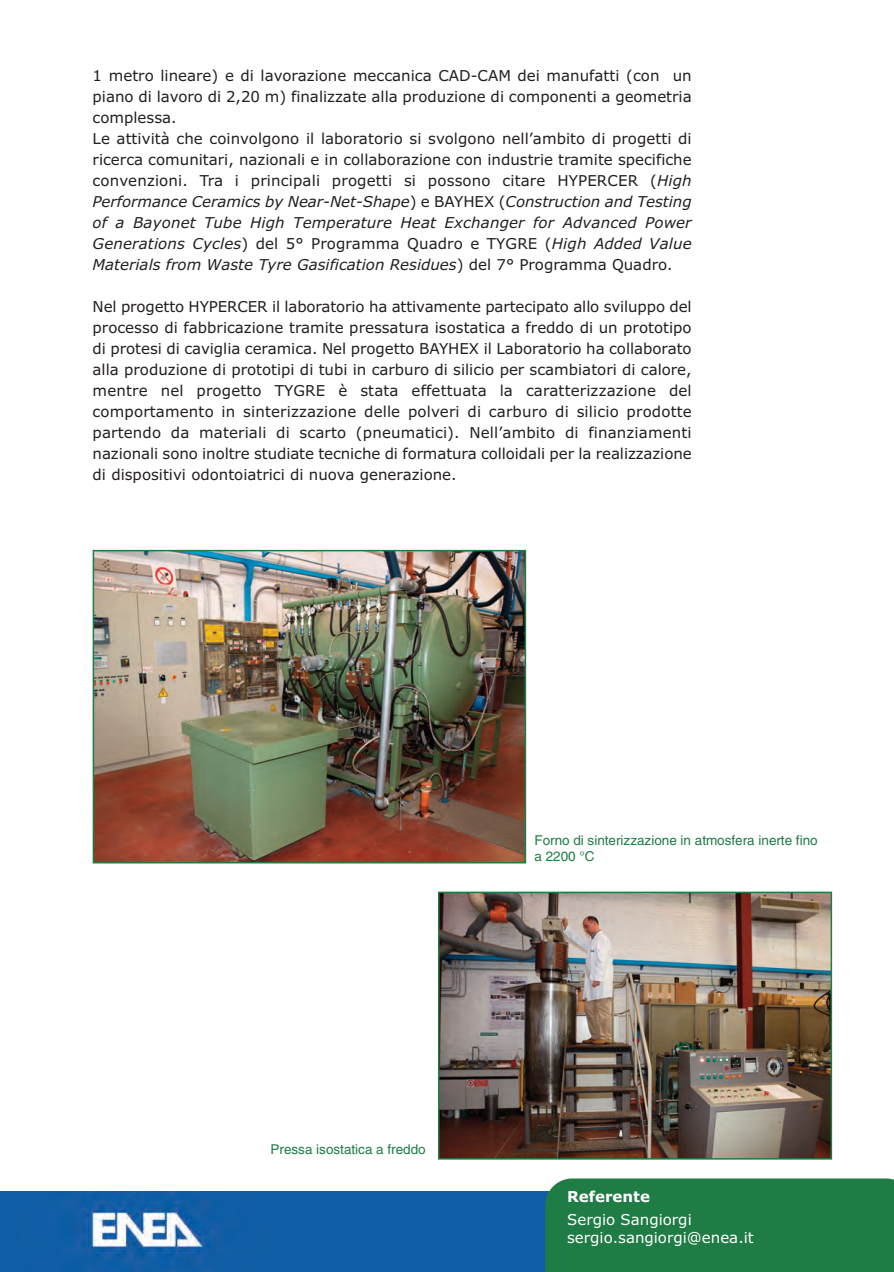
<style>
.page{position:relative;width:894px;height:1272px;background:#fff}
.page>*{position:absolute;margin:0;border:0;box-sizing:border-box;transform-origin:0 0}
.t1{font:15px/21px "Verdana";color:#231f20}
.t2{font:15px/18px "Verdana";color:#fff}
.t3{font:700 15px "Verdana";color:#fff}
.t4{font:13.5px/16.2px "Helvetica";color:#1f7c45}
.s1{font-style:italic}
</style>
<div class="page">
<img style="left:0;top:549px;width:894px;height:723px">
<p class="t1" style="left:93px;top:65px;width:600px">1 metro lineare) e di lavorazione meccanica CAD-CAM dei manufatti (con un piano di lavoro di 2,20 m) finalizzate alla produzione di componenti a geometria complessa.<br>Le attività che coinvolgono il laboratorio si svolgono nell’ambito di progetti di ricerca comunitari, nazionali e in collaborazione con industrie tramite specifiche convenzioni. Tra i principali progetti si possono citare HYPERCER (<span class="s1">High Performance Ceramics by Near-Net-Shape</span>) e BAYHEX (<span class="s1">Construction and Testing of a Bayonet Tube High Temperature Heat Exchanger for Advanced Power Generations Cycles</span>) del 5° Programma Quadro e TYGRE (<span class="s1">High Added Value Materials from Waste Tyre Gasification Residues</span>) del 7° Programma Quadro.</p>
<p class="t1" style="left:93px;top:296px;width:600px;text-align:justify">Nel progetto HYPERCER il laboratorio ha attivamente partecipato allo sviluppo del processo di fabbricazione tramite pressatura isostatica a freddo di un prototipo di protesi di caviglia ceramica. Nel progetto BAYHEX il Laboratorio ha collaborato alla produzione di prototipi di tubi in carburo di silicio per scambiatori di calore, mentre nel progetto TYGRE è stata effettuata la caratterizzazione del comportamento in sinterizzazione delle polveri di carburo di silicio prodotte partendo da materiali di scarto (pneumatici). Nell’ambito di finanziamenti nazionali sono inoltre studiate tecniche di formatura colloidali per la realizzazione di dispositivi odontoiatrici di nuova generazione.</p>
<p class="t4" style="left:534px;top:833px;width:285px">Forno di sinterizzazione in atmosfera inerte fino a 2200 °C</p>
<p class="t4" style="left:270px;top:1142px;width:157px">Pressa isostatica a freddo</p>
<p class="t3" style="left:567px;top:1188px;width:84px">Referente</p>
<p class="t2" style="left:567px;top:1211px;width:188px">Sergio Sangiorgi sergio.sangiorgi@enea.it</p>
</div>
